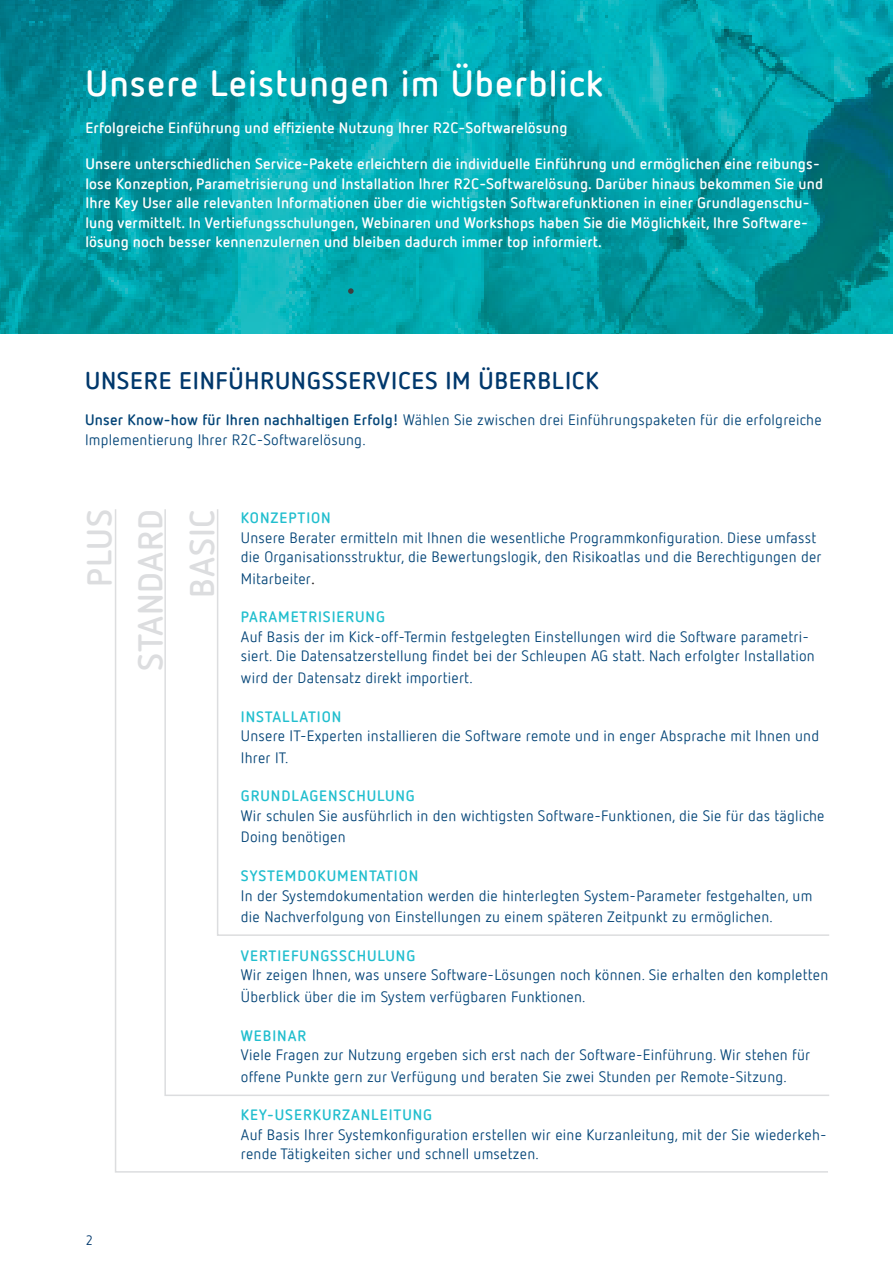
<style>
.page{position:relative;width:893px;height:1263px;background:#fff}
.page>*{position:absolute;margin:0;border:0;box-sizing:border-box;transform-origin:0 0}
.t1{font:700 36px "Netto Offc";letter-spacing:.03em;color:#fff}
.t2{font:700 34.2px "Netto Offc";letter-spacing:.025em;color:#dcdddf}
.t3{font:700 24px "Netto Offc";letter-spacing:.03em;color:#00386c}
.t4{font:15px/21.6px "Netto Offc";letter-spacing:.015em;color:#034477}
.t5{font:700 15px/19.5px "Netto Offc";letter-spacing:.01em;color:#fff}
.t6{font:700 15px "Netto Offc";letter-spacing:.06em;color:#21bece}
.t7{font:13.5px "Netto Offc";color:#00386c}
.s1{font-weight:700}
.s2{font-size:18px;color:#231f20}
</style>
<div class="page">
<img style="left:0;top:0;width:893px;height:334px">
<svg style="left:348px;top:288px;width:6px;height:6px"></svg>
<svg style="left:115px;top:509px;width:713px;height:664px"></svg>
<svg style="left:164px;top:509px;width:665px;height:588px"></svg>
<h1 class="t1" style="left:85px;top:61px;width:519px">Unsere Leistungen im Überblick</h1>
<p class="t5" style="left:85px;top:117px;width:483px">Erfolgreiche Einführung und effiziente Nutzung Ihrer R2C-Softwarelösung</p>
<p class="t5" style="left:85px;top:154px;width:739px">Unsere unterschiedlichen Service-Pakete erleichtern die individuelle Einführung und ermöglichen eine reibungs&shy;lose Konzeption, Parametrisierung und Installation Ihrer R2C-Softwarelösung. Darüber hinaus bekommen Sie und Ihre Key User alle relevanten Informationen über die wichtigsten Softwarefunktionen in einer Grundlagenschu&shy;lung vermittelt. In Vertiefungsschulungen, Webinaren und Workshops haben Sie die Möglichkeit, Ihre Software&shy;lösung noch besser kennenzulernen und bleiben dadurch immer top informiert.</p>
<h3 class="t3" style="left:85px;top:365px;width:515px">UNSERE EINFÜHRUNGSSERVICES IM ÜBERBLICK</h3>
<p class="t4" style="left:85px;top:410px;width:738px;line-height:19.5px"><span class="s1">Unser Know-how für Ihren nachhaltigen Erfolg!</span> Wählen Sie zwischen drei Einführungspaketen für die erfolgreiche<br>Implementierung Ihrer R2C-Softwarelösung.</p>
<h2 class="t2" style="left:180px;top:598px;width:90px;rotate:-90deg">BASIC</h2>
<h2 class="t2" style="left:78px;top:587px;width:79px;rotate:-90deg">PLUS</h2>
<p class="t6" style="left:241px;top:508px;width:91px">KONZEPTION</p>
<h2 class="t2" style="left:129px;top:671px;width:163px;rotate:-90deg">STANDARD</h2>
<p class="t4" style="left:241px;top:527px;width:582px;line-height:19.5px">Unsere Berater ermitteln mit Ihnen die wesentliche Programmkonfiguration. Diese umfasst die Organisationsstruktur, die Bewertungslogik, den Risikoatlas und die Berechtigungen der</p>
<p class="t4" style="left:241px;top:567px;width:76px">Mitarbeiter<span class="s2">.</span></p>
<p class="t6" style="left:241px;top:608px;width:145px">PARAMETRISIERUNG</p>
<p class="t4" style="left:241px;top:627px;width:575px;line-height:19.5px">Auf Basis der im Kick-off-Termin festgelegten Einstellungen wird die Software parametri&shy;siert. Die Datensatzerstellung findet bei der Schleupen AG statt. Nach erfolgter Installation</p>
<p class="t4" style="left:241px;top:667px;width:233px">wird der Datensatz direkt importiert.</p>
<p class="t6" style="left:241px;top:707px;width:102px">INSTALLATION</p>
<p class="t4" style="left:241px;top:725px;width:580px">Unsere IT-Experten installieren die Software remote und in enger Absprache mit Ihnen und<br>Ihrer IT.</p>
<p class="t6" style="left:241px;top:787px;width:175px">GRUNDLAGENSCHULUNG</p>
<p class="t4" style="left:241px;top:804px;width:585px">Wir schulen Sie ausführlich in den wichtigsten Software-Funktionen, die Sie für das tägliche<br>Doing benötigen</p>
<p class="t6" style="left:241px;top:866px;width:179px">SYSTEMDOKUMENTATION</p>
<p class="t4" style="left:241px;top:884px;width:573px">In der Systemdokumentation werden die hinterlegten System-Parameter festgehalten, um die Nachverfolgung von Einstellungen zu einem späteren Zeitpunkt zu ermöglichen.</p>
<p class="t6" style="left:241px;top:946px;width:176px">VERTIEFUNGSSCHULUNG</p>
<p class="t4" style="left:241px;top:964px;width:589px">Wir zeigen Ihnen, was unsere Software-Lösungen noch können. Sie erhalten den kompletten<br>Überblick über die im System verfügbaren Funktionen.</p>
<p class="t6" style="left:241px;top:1026px;width:67px">WEBINAR</p>
<p class="t4" style="left:241px;top:1044px;width:571px">Viele Fragen zur Nutzung ergeben sich erst nach der Software-Einführung. Wir stehen für offene Punkte gern zur Verfügung und beraten Sie zwei Stunden per Remote-Sitzung.</p>
<p class="t6" style="left:241px;top:1105px;width:193px">KEY-USERKURZANLEITUNG</p>
<p class="t4" style="left:241px;top:1124px;width:587px;line-height:19.5px">Auf Basis Ihrer Systemkonfiguration erstellen wir eine Kurzanleitung, mit der Sie wiederkeh&shy;rende Tätigkeiten sicher und schnell umsetzen.</p>
<p class="t7" style="left:86px;top:1232px;width:9px">2</p>
</div>
